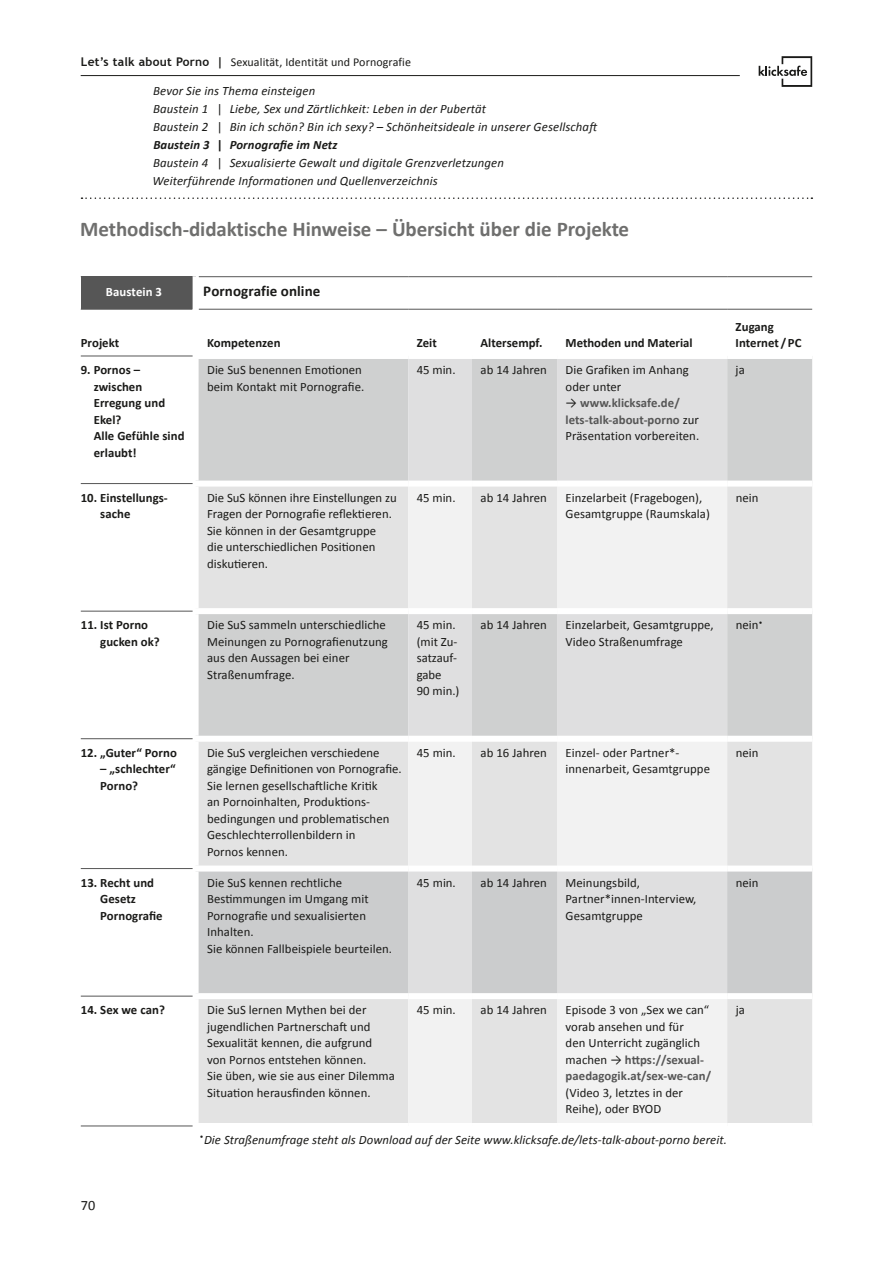
<style>
.page{position:relative;width:893px;height:1263px;background:#fff}
.page>*{position:absolute;margin:0;border:0;box-sizing:border-box;transform-origin:0 0}
.t1{font:700 21px "Calibri";letter-spacing:-.005em;color:#6f6f6e}
.t2{font:700 15px "Calibri";letter-spacing:.005em;color:#1a1a18}
.t3{font:14.25px "Calibri";color:#1a1a18}
.t4{font:12.75px/16.5px "Calibri";letter-spacing:.005em;color:#1a1a18}
.t5{font:italic 12.75px/18px "Calibri";letter-spacing:.01em;color:#1a1a18}
.t6{font:700 12.75px/16.5px "Calibri";letter-spacing:.005em;color:#1a1a18}
.t7{font:700 12.75px/16.5px "Calibri";letter-spacing:.005em;color:#565656}
.t8{font:700 12.75px "Calibri";letter-spacing:.005em;color:#fff}
.t9{font:12px "Calibri";letter-spacing:.01em;color:#1a1a18}
.s1{font-family:"Trebuchet MS";font-weight:700}
.s2{font-style:normal}
.s3{font-weight:700}
.s4{font-weight:700;font-style:normal}
.s5{font-weight:400;color:#1a1a18}
.s6{font-weight:700;color:#565656}
</style>
<div class="page">
<svg style="left:759px;top:56px;width:53px;height:31px"></svg>
<hr style="left:81px;top:75px;width:659px;height:1px;background:#1a1a18">
<svg style="left:81px;top:197px;width:731px;height:2px"></svg>
<div style="left:81px;top:277px;width:115px;height:32px;background:#565656"></div>
<div style="left:199px;top:359px;width:613px;height:122px;background:#cfd0d0"></div>
<svg style="left:408px;top:359px;width:319px;height:122px;background:#dadbdb"></svg>
<svg style="left:199px;top:487px;width:613px;height:636px;background:#dedede"></svg>
<svg style="left:408px;top:487px;width:319px;height:636px;fill:#f2f2f2"></svg>
<svg style="left:199px;top:871px;width:613px;height:122px;background:#d2d3d4"></svg>
<div style="left:193px;top:608px;width:215px;height:6px;background:#fff"></div>
<div style="left:408px;top:608px;width:64px;height:6px;background:#fff"></div>
<div style="left:472px;top:608px;width:85px;height:6px;background:#fff"></div>
<div style="left:557px;top:608px;width:170px;height:6px;background:#fff"></div>
<div style="left:727px;top:608px;width:85px;height:6px;background:#fff"></div>
<div style="left:193px;top:736px;width:215px;height:6px;background:#fff"></div>
<div style="left:408px;top:736px;width:64px;height:6px;background:#fff"></div>
<div style="left:472px;top:736px;width:85px;height:6px;background:#fff"></div>
<div style="left:557px;top:736px;width:170px;height:6px;background:#fff"></div>
<div style="left:727px;top:736px;width:85px;height:6px;background:#fff"></div>
<div style="left:193px;top:865px;width:215px;height:6px;background:#fff"></div>
<div style="left:408px;top:865px;width:64px;height:6px;background:#fff"></div>
<div style="left:472px;top:865px;width:85px;height:6px;background:#fff"></div>
<div style="left:557px;top:865px;width:170px;height:6px;background:#fff"></div>
<div style="left:727px;top:865px;width:85px;height:6px;background:#fff"></div>
<div style="left:193px;top:993px;width:215px;height:6px;background:#fff"></div>
<div style="left:408px;top:993px;width:64px;height:6px;background:#fff"></div>
<div style="left:472px;top:993px;width:85px;height:6px;background:#fff"></div>
<div style="left:557px;top:993px;width:170px;height:6px;background:#fff"></div>
<div style="left:727px;top:993px;width:85px;height:6px;background:#fff"></div>
<hr style="left:81px;top:483px;width:112px;height:1px;background:#565656">
<hr style="left:81px;top:611px;width:112px;height:1px;background:#565656">
<hr style="left:81px;top:738px;width:112px;height:1px;background:#565656">
<hr style="left:81px;top:868px;width:112px;height:1px;background:#565656">
<hr style="left:81px;top:996px;width:112px;height:1px;background:#565656">
<hr style="left:81px;top:1125px;width:112px;height:1px;background:#565656">
<hr style="left:81px;top:276px;width:112px;height:1px;background:#565656">
<hr style="left:199px;top:276px;width:209px;height:1px;background:#565656">
<hr style="left:408px;top:276px;width:64px;height:1px;background:#565656">
<hr style="left:472px;top:276px;width:85px;height:1px;background:#565656">
<hr style="left:557px;top:276px;width:170px;height:1px;background:#565656">
<hr style="left:727px;top:276px;width:85px;height:1px;background:#565656">
<hr style="left:81px;top:309px;width:112px;height:1px;background:#565656">
<hr style="left:199px;top:309px;width:209px;height:1px;background:#565656">
<hr style="left:408px;top:309px;width:64px;height:1px;background:#565656">
<hr style="left:472px;top:309px;width:85px;height:1px;background:#565656">
<hr style="left:557px;top:309px;width:170px;height:1px;background:#565656">
<hr style="left:727px;top:309px;width:85px;height:1px;background:#565656">
<div style="left:193px;top:277px;width:6px;height:32px;background:#fff"></div>
<hr style="left:81px;top:356px;width:112px;height:1px;background:#565656">
<p class="t9" style="left:81px;top:55px;width:332px"><span class="s1">Let’s talk about Porno |</span> Sexualität, Identität und Pornografie</p>
<p class="t5" style="left:153px;top:81px;width:447px">Bevor Sie ins Thema einsteigen<br>Baustein 1 <span class="s2">|</span> Liebe, Sex und Zärtlichkeit: Leben in der Pubertät<br>Baustein 2 <span class="s2">|</span> Bin ich schön? Bin ich sexy? – Schönheitsideale in unserer Gesellschaft <span class="s3">Baustein 3</span> <span class="s4">|</span> <span class="s3">Pornografie im Netz<br></span>Baustein 4 <span class="s2">|</span> Sexualisierte Gewalt und digitale Grenzverletzungen<br>Weiterführende Informationen und Quellenverzeichnis</p>
<h1 class="t1" style="left:80px;top:216px;width:550px">Methodisch-didaktische Hinweise – Übersicht über die Projekte</h1>
<p class="t8" style="left:106px;top:284px;width:58px">Baustein 3</p>
<p class="t2" style="left:203px;top:282px;width:119px">Pornografie online</p>
<p class="t6" style="left:81px;top:334px;width:40px">Projekt</p>
<p class="t6" style="left:207px;top:334px;width:75px">Kompetenzen</p>
<p class="t6" style="left:417px;top:334px;width:22px">Zeit</p>
<p class="t6" style="left:480px;top:334px;width:63px">Altersempf.</p>
<p class="t6" style="left:566px;top:334px;width:129px">Methoden und Material</p>
<p class="t6" style="left:94px;top:361px;width:92px;text-indent:-13px">9. Pornos – zwischen<br>Erregung und<br>Ekel?<br>Alle Gefühle sind erlaubt!</p>
<p class="t4" style="left:207px;top:361px;width:159px">Die SuS benennen Emotionen beim Kontakt mit Pornografie.</p>
<p class="t4" style="left:417px;top:361px;width:40px">45 min.</p>
<p class="t4" style="left:480px;top:361px;width:68px">ab 14 Jahren</p>
<p class="t4" style="left:566px;top:361px;width:125px">Die Grafiken im Anhang oder unter</p>
<p class="t7" style="left:566px;top:394px;width:135px"><span class="s5">→</span> www.klicksafe.de/ lets-talk-about-porno <span class="s5">zur<br>Präsentation vorbereiten.</span></p>
<p class="t6" style="left:736px;top:318px;width:67px">Zugang<br>Internet / PC</p>
<p class="t4" style="left:736px;top:361px;width:11px">ja</p>
<p class="t6" style="left:100px;top:488px;width:68px;text-indent:-19px">10. Einstellungs&shy;sache</p>
<p class="t4" style="left:207px;top:488px;width:191px">Die SuS können ihre Einstellungen zu<br>Fragen der Pornografie reflektieren.<br>Sie können in der Gesamtgruppe<br>die unterschiedlichen Positionen diskutieren.</p>
<p class="t4" style="left:417px;top:488px;width:40px">45 min.</p>
<p class="t4" style="left:480px;top:488px;width:68px">ab 14 Jahren</p>
<p class="t4" style="left:566px;top:488px;width:146px">Einzelarbeit (Fragebogen),<br>Gesamtgruppe (Raumskala)</p>
<p class="t4" style="left:736px;top:488px;width:24px">nein</p>
<p class="t6" style="left:100px;top:616px;width:61px;text-indent:-19px">11. Ist Porno gucken ok?</p>
<p class="t4" style="left:207px;top:616px;width:182px">Die SuS sammeln unterschiedliche<br>Meinungen zu Pornografienutzung aus den Aussagen bei einer<br>Straßenumfrage.</p>
<p class="t4" style="left:417px;top:616px;width:44px">45 min. (mit Zu&shy;satzauf&shy;gabe<br>90 min.)</p>
<p class="t4" style="left:480px;top:616px;width:68px">ab 14 Jahren</p>
<p class="t4" style="left:566px;top:616px;width:150px">Einzelarbeit, Gesamtgruppe,<br>Video Straßenumfrage</p>
<p class="t4" style="left:736px;top:616px;width:28px">nein<sup>•</sup></p>
<p class="t6" style="left:81px;top:744px;width:98px">12. „Guter“ Porno</p>
<p class="t6" style="left:100px;top:760px;width:77px">– „schlechter“<br>Porno?</p>
<p class="t4" style="left:207px;top:744px;width:196px">Die SuS vergleichen verschiedene gängige Definitionen von Pornografie.<br>Sie lernen gesellschaftliche Kritik<br>an Pornoinhalten, Produktions&shy;bedingungen und problematischen<br>Geschlechterrollenbildern in<br>Pornos kennen.</p>
<p class="t4" style="left:417px;top:744px;width:39px">45 min.</p>
<p class="t4" style="left:480px;top:744px;width:68px">ab 16 Jahren</p>
<p class="t4" style="left:566px;top:744px;width:146px">Einzel- oder Partner*- innenarbeit, Gesamtgruppe</p>
<p class="t4" style="left:736px;top:744px;width:24px">nein</p>
<p class="t6" style="left:100px;top:873px;width:64px;text-indent:-19px">13. Recht und<br>Gesetz<br>Pornografie</p>
<p class="t4" style="left:207px;top:873px;width:186px">Die SuS kennen rechtliche<br>Bestimmungen im Umgang mit<br>Pornografie und sexualisierten<br>Inhalten.<br>Sie können Fallbeispiele beurteilen.</p>
<p class="t4" style="left:417px;top:873px;width:39px">45 min.</p>
<p class="t4" style="left:481px;top:873px;width:68px">ab 14 Jahren</p>
<p class="t4" style="left:566px;top:873px;width:132px">Meinungsbild,<br>Partner*innen-Interview,<br>Gesamtgruppe</p>
<p class="t4" style="left:736px;top:873px;width:24px">nein</p>
<p class="t6" style="left:81px;top:1001px;width:86px">14. Sex we can?</p>
<p class="t4" style="left:207px;top:1001px;width:189px">Die SuS lernen Mythen bei der jugendlichen Partnerschaft und<br>Sexualität kennen, die aufgrund<br>von Pornos entstehen können.<br>Sie üben, wie sie aus einer Dilemma<br>Situation herausfinden können.</p>
<p class="t4" style="left:417px;top:1001px;width:39px">45 min.</p>
<p class="t4" style="left:481px;top:1001px;width:68px">ab 14 Jahren</p>
<p class="t4" style="left:566px;top:1001px;width:147px">Episode 3 von „Sex we can“ vorab ansehen und für<br>den Unterricht zugänglich machen → <span class="s6">https://sexual&shy;paedagogik.at/sex-we-can/</span></p>
<p class="t4" style="left:566px;top:1083px;width:119px">(Video 3, letztes in der<br>Reihe), oder BYOD</p>
<p class="t5" style="left:200px;top:1130px;width:528px"><sup>•</sup>Die Straßenumfrage steht als Download auf der Seite www.klicksafe.de/lets-talk-about-porno bereit.</p>
<p class="t4" style="left:736px;top:1001px;width:11px">ja</p>
<p class="t3" style="left:81px;top:1196px;width:16px">70</p>
</div>
